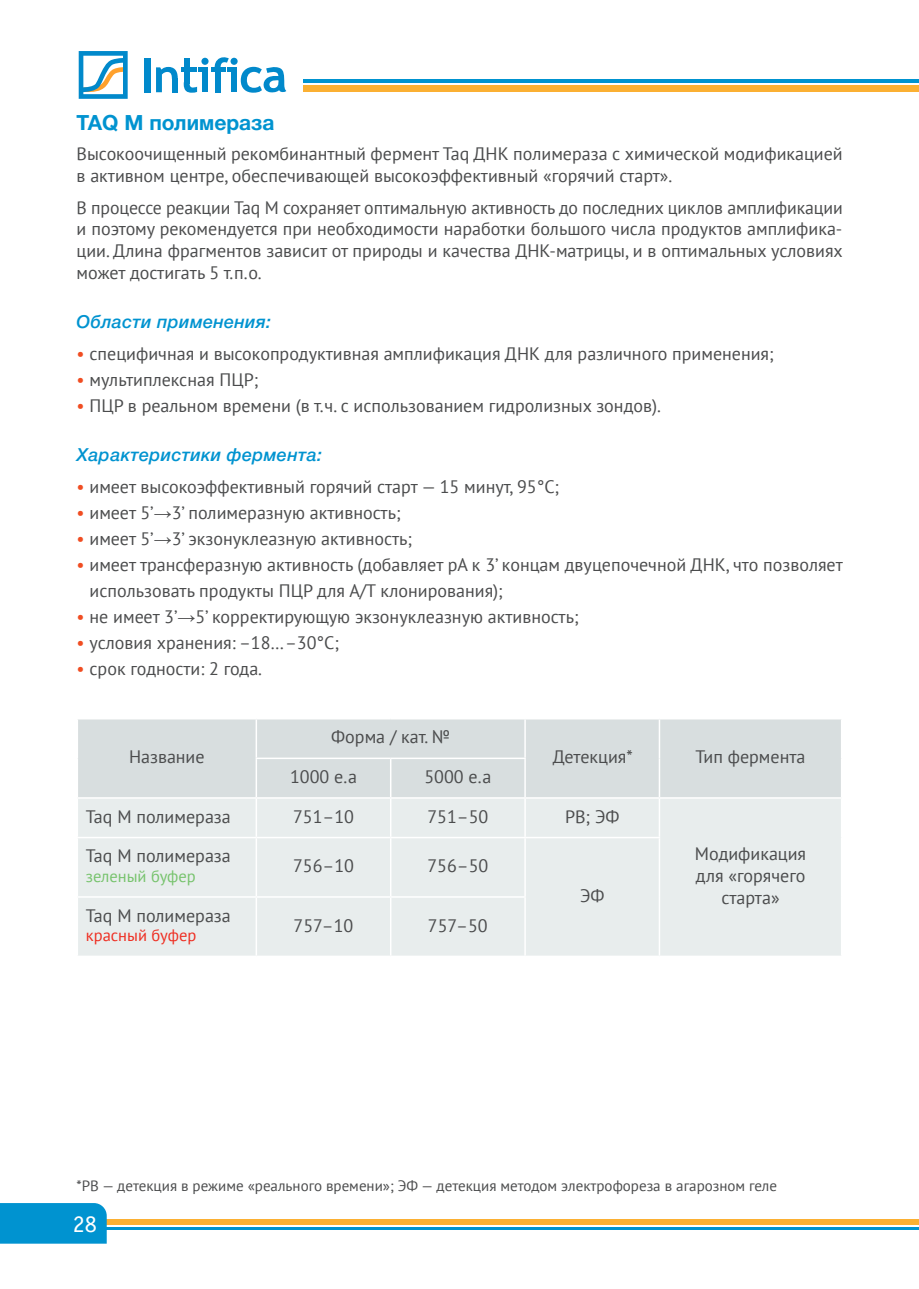
<style>
.page{position:relative;width:919px;height:1289px;background:#fff}
.page>*{position:absolute;margin:0;border:0;box-sizing:border-box;transform-origin:0 0}
.t1{font:24px "Officina Serif C";color:#fff}
.t2{font:700 21px "Helvetica Neue Cyr";color:#0093d0}
.t3{font:18px/21.6px "PT Sans";color:#4b4c4d}
.t4{font:italic 500 18px "Helvetica Neue Cyr";letter-spacing:.02em;color:#0093d0}
.t5{font:16.5px "PT Sans";color:#77c36d}
.t6{font:16.5px "PT Sans";color:#ee2e22}
.t7{font:15px "PT Sans";color:#4b4c4d}
.s1{color:#f04d22}
.s2{font-family:"Arial"}
</style>
<div class="page">
<div style="left:906px;top:1218px;width:12px;height:6px;background:#fbb033"></div>
<div style="left:20px;top:1218px;width:886px;height:6px;background:#fbb033"></div>
<svg style="left:906px;top:1227px;width:12px;height:2px"></svg>
<hr style="left:20px;top:1226px;width:886px;height:3px;background:#0093d0">
<div style="left:0;top:1203px;width:107px;height:40px;background:#0093d0"></div>
<div style="left:144px;top:58px;width:7px;height:34px;background:#0189cb"></div>
<div style="left:184px;top:58px;width:6px;height:26px;background:#0189cb"></div>
<div style="left:202px;top:69px;width:6px;height:23px;background:#0189cb"></div>
<div style="left:199px;top:67px;width:9px;height:5px;background:#0189cb"></div>
<div style="left:181px;top:67px;width:15px;height:5px;background:#0189cb"></div>
<div style="left:215px;top:67px;width:5px;height:25px;background:#0189cb"></div>
<div style="left:211px;top:67px;width:14px;height:5px;background:#0189cb"></div>
<div style="left:201px;top:58px;width:7px;height:7px;background:#0189cb;border-radius:50%"></div>
<div style="left:231px;top:69px;width:6px;height:23px;background:#0189cb"></div>
<div style="left:228px;top:67px;width:9px;height:5px;background:#0189cb"></div>
<div style="left:230px;top:58px;width:7px;height:7px;background:#0189cb;border-radius:50%"></div>
<svg style="left:156px;top:67px;width:22px;height:25px"></svg>
<svg style="left:215px;top:57px;width:14px;height:12px"></svg>
<svg style="left:184px;top:84px;width:13px;height:9px"></svg>
<svg style="left:241px;top:66px;width:45px;height:27px"></svg>
<svg style="left:79px;top:51px;width:49px;height:48px"></svg>
<div style="left:304px;top:85px;width:614px;height:7px;background:#fbb033"></div>
<hr style="left:304px;top:79px;width:614px;height:4px;background:#0093d0">
<div style="left:78px;top:719px;width:762px;height:78px;background:#d8dedf"></div>
<div style="left:78px;top:799px;width:762px;height:156px;background:#e8eded"></div>
<hr style="left:255px;top:719px;width:2px;height:38px;background:#fff">
<hr style="left:524px;top:719px;width:2px;height:38px;background:#fff">
<hr style="left:658px;top:719px;width:2px;height:39px;background:#fff">
<hr style="left:255px;top:757px;width:135px;height:2px;background:#fff">
<hr style="left:255px;top:759px;width:2px;height:38px;background:#fff">
<hr style="left:390px;top:757px;width:136px;height:2px;background:#fff">
<hr style="left:390px;top:759px;width:1px;height:38px;background:#fff">
<hr style="left:524px;top:759px;width:2px;height:38px;background:#fff">
<hr style="left:658px;top:758px;width:2px;height:39px;background:#fff">
<hr style="left:255px;top:798px;width:2px;height:38px;background:#fff">
<hr style="left:390px;top:798px;width:1px;height:38px;background:#fff">
<hr style="left:524px;top:798px;width:2px;height:38px;background:#fff">
<hr style="left:658px;top:798px;width:2px;height:38px;background:#fff">
<hr style="left:77px;top:836px;width:179px;height:2px;background:#fff">
<hr style="left:256px;top:836px;width:134px;height:2px;background:#fff">
<hr style="left:255px;top:838px;width:2px;height:58px;background:#fff">
<hr style="left:390px;top:836px;width:135px;height:2px;background:#fff">
<hr style="left:390px;top:838px;width:1px;height:58px;background:#fff">
<hr style="left:525px;top:836px;width:135px;height:2px;background:#fff">
<hr style="left:524px;top:838px;width:2px;height:58px;background:#fff">
<hr style="left:658px;top:838px;width:2px;height:59px;background:#fff">
<hr style="left:77px;top:896px;width:179px;height:1px;background:#fff">
<hr style="left:256px;top:896px;width:134px;height:1px;background:#fff">
<hr style="left:255px;top:897px;width:2px;height:58px;background:#fff">
<hr style="left:390px;top:896px;width:136px;height:1px;background:#fff">
<hr style="left:390px;top:897px;width:1px;height:58px;background:#fff">
<hr style="left:524px;top:897px;width:2px;height:58px;background:#fff">
<hr style="left:658px;top:897px;width:2px;height:58px;background:#fff">
<p class="t2" style="left:77px;top:111px;width:199px">TAQ M полимераза</p>
<p class="t3" style="left:77px;top:142px;width:767px">Высокоочищенный рекомбинантный фермент Taq ДНК полимераза с химической модификацией в активном центре, обеспечивающей высокоэффективный «горячий старт».</p>
<p class="t3" style="left:77px;top:196px;width:767px;text-align:justify">В процессе реакции Taq M сохраняет оптимальную активность до последних циклов амплификации и поэтому рекомендуется при необходимости наработки большого числа продуктов амплифика‑ ции. Длина фрагментов зависит от природы и качества ДНК‑матрицы, и в оптимальных условиях может достигать 5 т.п.о.</p>
<p class="t4" style="left:77px;top:311px;width:196px">Области применения:</p>
<p class="t3" style="left:77px;top:342px;width:698px"><span class="s1">•</span> специфичная и высокопродуктивная амплификация ДНК для различного применения;</p>
<p class="t3" style="left:77px;top:368px;width:183px"><span class="s1">•</span> мультиплексная ПЦР;</p>
<p class="t3" style="left:77px;top:394px;width:586px"><span class="s1">•</span> ПЦР в реальном времени (в т.ч. с использованием гидролизных зондов).</p>
<p class="t4" style="left:77px;top:444px;width:247px">Характеристики фермента:</p>
<p class="t3" style="left:77px;top:475px;width:484px"><span class="s1">•</span> имеет высокоэффективный горячий старт — 15 минут, 95°С;</p>
<p class="t3" style="left:77px;top:501px;width:325px"><span class="s1">•</span> имеет 5’<span class="s2">→</span>3’ полимеразную активность;</p>
<p class="t3" style="left:77px;top:527px;width:337px"><span class="s1">•</span> имеет 5’<span class="s2">→</span>3’ экзонуклеазную активность;</p>
<p class="t3" style="left:89px;top:551px;width:754px;line-height:26.1px;text-indent:-13px"><span class="s1">•</span> имеет трансферазную активность (добавляет рА к 3’ концам двуцепочечной ДНК, что позволяет использовать продукты ПЦР для А/Т клонирования);</p>
<p class="t3" style="left:77px;top:605px;width:503px"><span class="s1">•</span> не имеет 3’<span class="s2">→</span>5’ корректирующую экзонуклеазную активность;</p>
<p class="t3" style="left:77px;top:631px;width:264px"><span class="s1">•</span> условия хранения: –18…–30°С;</p>
<p class="t3" style="left:77px;top:658px;width:187px"><span class="s1">•</span> срок годности: 2 года.</p>
<p class="t3" style="left:129px;top:745px;width:77px">Название</p>
<p class="t3" style="left:331px;top:726px;width:120px">Форма / кат. №</p>
<p class="t3" style="left:290px;top:765px;width:68px">1000 е.а</p>
<p class="t3" style="left:424px;top:765px;width:68px">5000 е.а</p>
<p class="t3" style="left:552px;top:745px;width:81px">Детекция*</p>
<p class="t3" style="left:695px;top:745px;width:111px">Тип фермента</p>
<p class="t3" style="left:86px;top:805px;width:146px">Taq M полимераза</p>
<p class="t3" style="left:293px;top:805px;width:62px">751–10</p>
<p class="t3" style="left:427px;top:805px;width:62px">751–50</p>
<p class="t3" style="left:565px;top:805px;width:56px">РВ; ЭФ</p>
<p class="t3" style="left:86px;top:844px;width:146px">Taq M полимераза</p>
<p class="t5" style="left:86px;top:865px;width:111px">зеленый буфер</p>
<p class="t3" style="left:86px;top:904px;width:146px">Taq M полимераза</p>
<p class="t6" style="left:86px;top:925px;width:112px">красный буфер</p>
<p class="t3" style="left:293px;top:854px;width:62px">756–10</p>
<p class="t3" style="left:427px;top:854px;width:62px">756–50</p>
<p class="t3" style="left:293px;top:914px;width:61px">757–10</p>
<p class="t3" style="left:428px;top:914px;width:61px">757–50</p>
<p class="t3" style="left:580px;top:884px;width:26px">ЭФ</p>
<p class="t3" style="left:695px;top:843px;width:113px;text-align:center">Модификация для «горячего старта»</p>
<p class="t7" style="left:77px;top:1176px;width:702px">*РВ — детекция в режиме «реального времени»; ЭФ — детекция методом электрофореза в агарозном геле</p>
<h1 class="t1" style="left:73px;top:1211px;width:26px">28</h1>
</div>
